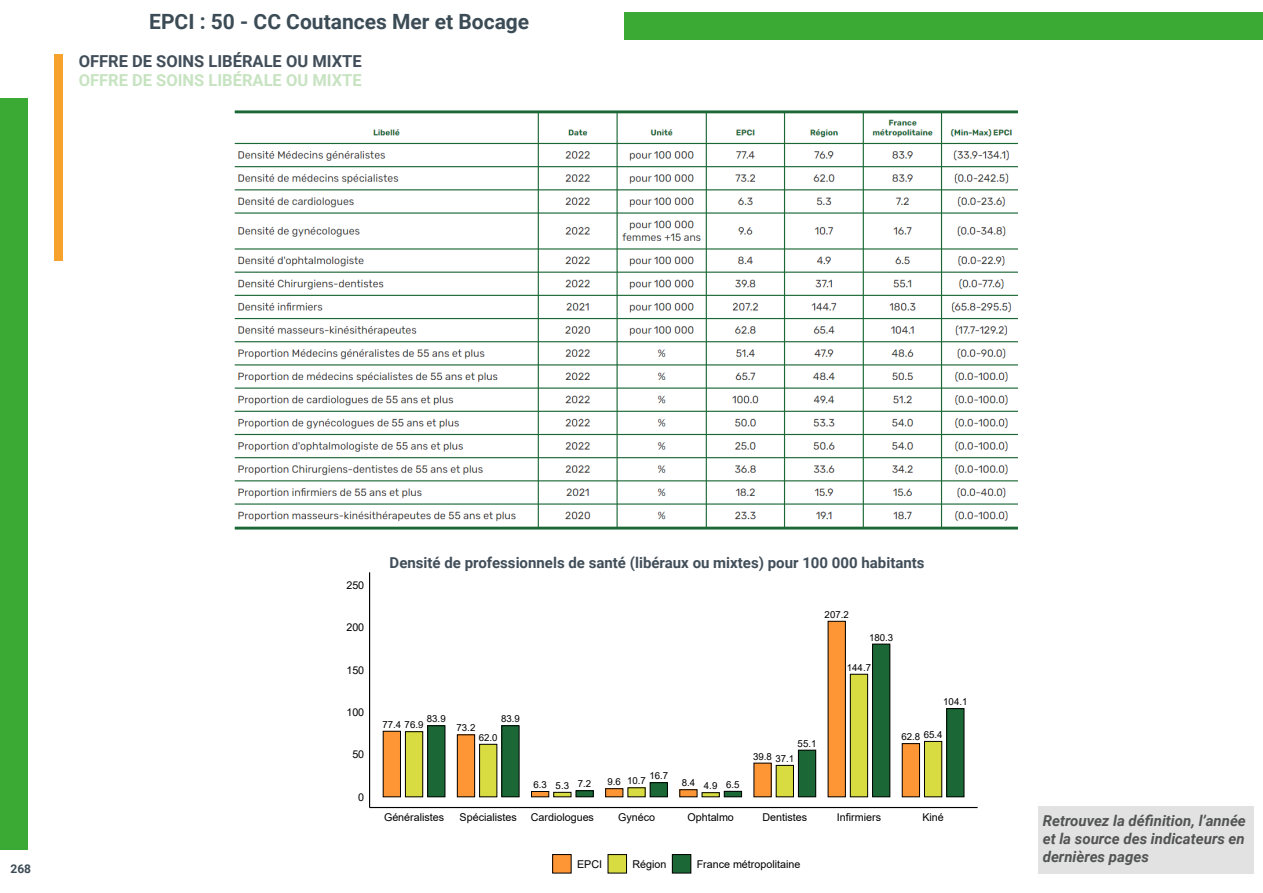
<style>
.page{position:relative;width:1263px;height:893px;background:#fff}
.page>*{position:absolute;margin:0;border:0;box-sizing:border-box;transform-origin:0 0}
.t1{font:700 21px "Roboto";color:#3c4c56}
.t2{font:700 16.5px "Roboto";color:#414e59}
.t3{font:700 16.5px "Roboto";color:#c7e3c1}
.t4{font:italic 700 15px/18px "Roboto";color:#515250;text-align:justify}
.t5{font:700 15px "Roboto";color:#414e59}
.t6{font:700 12px "Roboto";color:#3c4c56}
.t7{font:10.8px "Arial";color:#000}
.t8{font:9.6px "Arial";color:#000}
</style>
<div class="page">
<div style="left:624px;top:13px;width:639px;height:27px;background:#3aaa35"></div>
<div style="left:1px;top:99px;width:27px;height:751px;background:#3aaa35"></div>
<div style="left:54px;top:54px;width:9px;height:206px;background:#f7a22c"></div>
<img style="left:234px;top:110px;width:784px;height:420px">
<div style="left:383px;top:731px;width:17px;height:66px;background:#ff9635"></div>
<div style="left:457px;top:735px;width:18px;height:62px;background:#ff9635"></div>
<div style="left:457px;top:735px;width:18px;height:62px;border:1px solid #000"></div>
<div style="left:531px;top:791px;width:18px;height:6px;background:#ff9635"></div>
<div style="left:531px;top:791px;width:18px;height:6px;border:1px solid #000"></div>
<div style="left:606px;top:789px;width:17px;height:8px;background:#ff9635"></div>
<div style="left:680px;top:790px;width:17px;height:7px;background:#ff9635"></div>
<div style="left:754px;top:763px;width:17px;height:34px;background:#ff9635"></div>
<div style="left:828px;top:621px;width:17px;height:176px;background:#ff9635"></div>
<div style="left:902px;top:744px;width:17px;height:53px;background:#ff9635"></div>
<div style="left:405px;top:732px;width:18px;height:65px;background:#d8dc40"></div>
<div style="left:405px;top:732px;width:18px;height:65px;border:1px solid #000"></div>
<div style="left:480px;top:744px;width:17px;height:53px;background:#d8dc40"></div>
<div style="left:554px;top:792px;width:17px;height:5px;background:#d8dc40"></div>
<div style="left:554px;top:792px;width:17px;height:5px;border:1px solid #000"></div>
<div style="left:628px;top:788px;width:17px;height:9px;background:#d8dc40"></div>
<div style="left:776px;top:765px;width:17px;height:32px;background:#d8dc40"></div>
<div style="left:850px;top:674px;width:18px;height:123px;background:#d8dc40"></div>
<div style="left:850px;top:674px;width:18px;height:123px;border:1px solid #000"></div>
<div style="left:924px;top:741px;width:18px;height:56px;background:#d8dc40"></div>
<div style="left:924px;top:741px;width:18px;height:56px;border:1px solid #000"></div>
<div style="left:428px;top:726px;width:17px;height:71px;background:#1b6836"></div>
<div style="left:428px;top:726px;width:17px;height:71px;border:1px solid #000"></div>
<div style="left:502px;top:726px;width:17px;height:71px;background:#1b6836"></div>
<div style="left:576px;top:791px;width:17px;height:6px;background:#1b6836"></div>
<div style="left:576px;top:791px;width:17px;height:6px;border:1px solid #000"></div>
<div style="left:650px;top:783px;width:17px;height:14px;background:#1b6836"></div>
<div style="left:650px;top:783px;width:17px;height:14px;border:1px solid #000"></div>
<div style="left:724px;top:791px;width:17px;height:6px;background:#1b6836"></div>
<div style="left:724px;top:791px;width:17px;height:6px;border:1px solid #000"></div>
<div style="left:798px;top:750px;width:18px;height:47px;background:#1b6836"></div>
<div style="left:798px;top:750px;width:18px;height:47px;border:1px solid #000"></div>
<div style="left:872px;top:644px;width:18px;height:153px;background:#1b6836"></div>
<div style="left:872px;top:644px;width:18px;height:153px;border:1px solid #000"></div>
<div style="left:947px;top:709px;width:17px;height:88px;background:#1b6836"></div>
<div style="left:947px;top:709px;width:17px;height:88px;border:1px solid #000"></div>
<hr style="left:369px;top:572px;width:1px;height:235px;background:#000">
<hr style="left:370px;top:807px;width:607px;height:1px;background:#000">
<div style="left:553px;top:854px;width:18px;height:19px;background:#ff9635"></div>
<div style="left:608px;top:854px;width:18px;height:19px;background:#d8dc40"></div>
<div style="left:672px;top:854px;width:19px;height:19px;background:#1b6836"></div>
<div style="left:672px;top:854px;width:19px;height:19px;border:1px solid #000"></div>
<div style="left:1038px;top:806px;width:216px;height:68px;background:#e2e2e2"></div>
<p class="t1" style="left:149px;top:7px;width:381px">EPCI : 50 - CC Coutances Mer et Bocage</p>
<p class="t2" style="left:79px;top:49px;width:285px">OFFRE DE SOINS LIBÉRALE OU MIXTE</p>
<p class="t3" style="left:79px;top:68px;width:285px">OFFRE DE SOINS LIBÉRALE OU MIXTE</p>
<p class="t6" style="left:11px;top:860px;width:22px">268</p>
<p class="t7" style="left:346px;top:578px;width:19px">250</p>
<p class="t7" style="left:346px;top:620px;width:19px">200</p>
<p class="t7" style="left:346px;top:662px;width:19px">150</p>
<p class="t7" style="left:346px;top:705px;width:19px">100</p>
<p class="t7" style="left:352px;top:747px;width:13px">50</p>
<p class="t7" style="left:358px;top:789px;width:7px">0</p>
<p class="t5" style="left:390px;top:552px;width:536px">Densité de professionnels de santé (libéraux ou mixtes) pour 100 000 habitants</p>
<p class="t8" style="left:825px;top:608px;width:26px">207.2</p>
<p class="t8" style="left:869px;top:631px;width:26px">180.3</p>
<p class="t8" style="left:427px;top:712px;width:20px">83.9</p>
<p class="t8" style="left:501px;top:712px;width:20px">83.9</p>
<p class="t8" style="left:382px;top:718px;width:43px">77.4 76.9</p>
<p class="t8" style="left:457px;top:721px;width:20px">73.2</p>
<p class="t8" style="left:479px;top:731px;width:20px">62.0</p>
<p class="t8" style="left:798px;top:737px;width:20px">55.1</p>
<p class="t8" style="left:753px;top:750px;width:20px">39.8</p>
<p class="t8" style="left:775px;top:752px;width:20px">37.1</p>
<p class="t8" style="left:649px;top:769px;width:20px">16.7</p>
<p class="t8" style="left:627px;top:774px;width:20px">10.7</p>
<p class="t8" style="left:533px;top:778px;width:15px">6.3</p>
<p class="t8" style="left:607px;top:775px;width:15px">9.6</p>
<p class="t8" style="left:682px;top:776px;width:15px">8.4</p>
<p class="t8" style="left:578px;top:777px;width:15px">7.2</p>
<p class="t8" style="left:556px;top:779px;width:15px">5.3</p>
<p class="t8" style="left:704px;top:779px;width:15px">4.9</p>
<p class="t8" style="left:726px;top:778px;width:15px">6.5</p>
<p class="t8" style="left:847px;top:661px;width:26px">144.7</p>
<p class="t8" style="left:943px;top:695px;width:26px">104.1</p>
<p class="t8" style="left:924px;top:728px;width:20px">65.4</p>
<p class="t8" style="left:901px;top:730px;width:20px">62.8</p>
<p class="t7" style="left:384px;top:809px;width:62px">Généralistes</p>
<p class="t7" style="left:460px;top:809px;width:59px">Spécialistes</p>
<p class="t7" style="left:531px;top:809px;width:65px">Cardiologues</p>
<p class="t7" style="left:618px;top:809px;width:38px">Gynéco</p>
<p class="t7" style="left:687px;top:809px;width:48px">Ophtalmo</p>
<p class="t7" style="left:762px;top:809px;width:46px">Dentistes</p>
<p class="t7" style="left:837px;top:809px;width:46px">Infirmiers</p>
<p class="t7" style="left:922px;top:809px;width:23px">Kiné</p>
<p class="t7" style="left:577px;top:856px;width:27px">EPCI</p>
<p class="t7" style="left:632px;top:856px;width:36px">Région</p>
<p class="t7" style="left:697px;top:856px;width:105px">France métropolitaine</p>
<p class="t4" style="left:1043px;top:811px;width:205px">Retrouvez la définition, l’année et la source des indicateurs en dernières pages</p>
</div>
